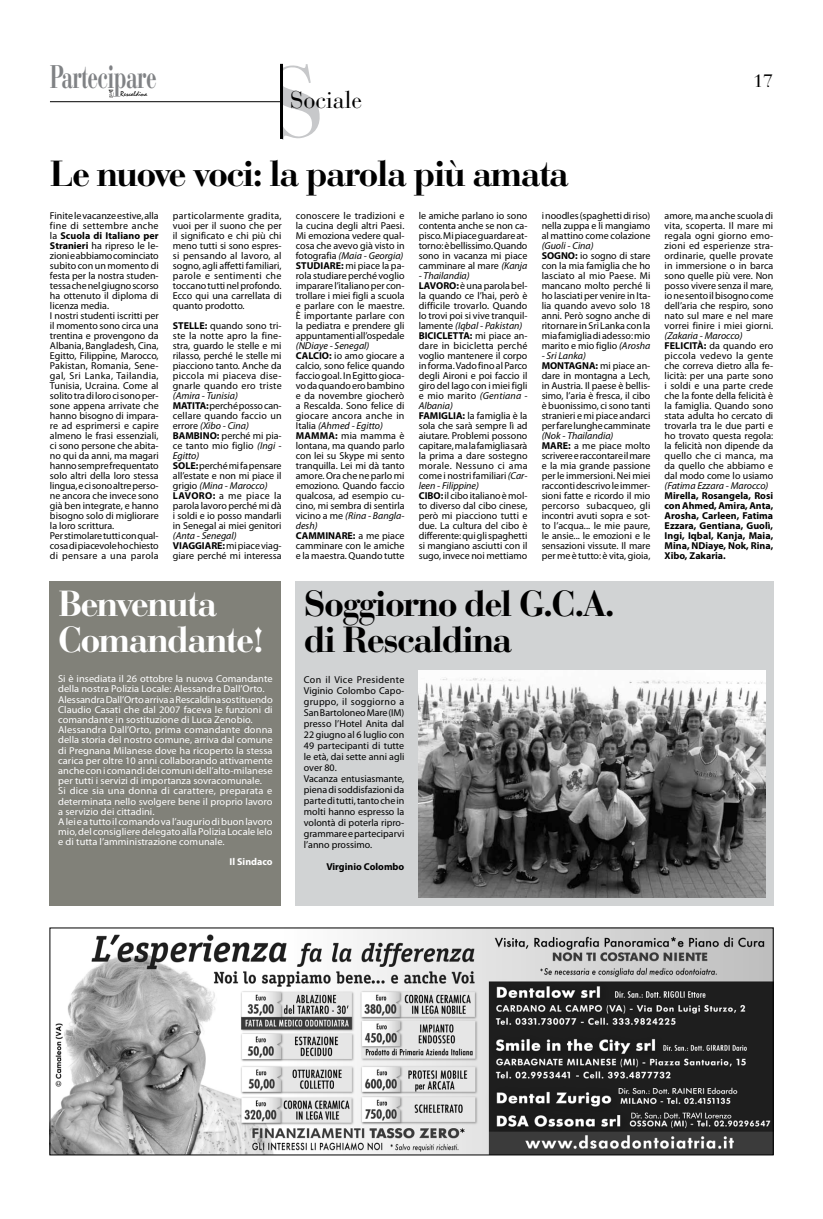
<style>
.page{position:relative;width:823px;height:1219px;background:#fff}
.page>*{position:absolute;margin:0;border:0;box-sizing:border-box;transform-origin:0 0}
.t1{font:700 36px/36px "Bauer Bodoni Std";letter-spacing:-.05em;color:#000}
.t2{font:700 36px/36px "Bauer Bodoni Std";letter-spacing:-.05em;color:#fff}
.t3{font:700 32.5px "Bauer Bodoni Std";letter-spacing:-.03em;color:#808285;scale:.65 1}
.t4{font:24px "Bauer Bodoni Std";color:#000}
.t5{font:18px "Bauer Bodoni Std";color:#000}
.t6{font:10px/10px "Myriad Pro";color:#000}
.t7{font:10px/10.2px "Myriad Pro";color:#fff;scale:1.04 1}
.t8{font:700 10px/10px "Myriad Pro";color:#000;text-align:justify}
.t9{font:italic 10px "Myriad Pro";color:#000}
.t10{font:700 10px "Myriad Pro";color:#fff}
.t11{font:6.9px "Mistral Std";color:#000}
.s1{font-weight:700}
.s2{font-style:italic}
</style>
<div class="page">
<svg style="left:109px;top:89px;width:5px;height:8px"></svg>
<hr style="left:50px;top:101px;width:231px;height:1px;background:#000">
<div style="left:50px;top:581px;width:231px;height:325px;background:#818179"></div>
<div style="left:295px;top:581px;width:478px;height:325px;background:#d1d3d4"></div>
<img style="left:418px;top:670px;width:346px;height:227px">
<img style="left:52px;top:930px;width:719px;height:223px">
<div style="left:50px;top:928px;width:723px;height:227px;border:1px solid #000"></div>
<svg style="left:269px;top:63px;width:14px;height:76px"></svg>
<h2 class="t3" style="left:50px;top:57px;width:165px">Partecipare</h2>
<p class="t11" style="left:120px;top:90px;width:28px">Rescaldina</p>
<h3 class="t4" style="left:290px;top:86px;width:73px">Sociale</h3>
<h3 class="t5" style="left:752px;top:70px;width:22px">17</h3>
<h1 class="t1" style="left:50px;top:156px;width:520px">Le nuove voci: la parola più amata</h1>
<p class="t6" style="left:50px;top:210px;width:110px">Finite le vacanze estive, alla fine di settembre anche la <span class="s1">Scuola di Italiano per<br>Stranieri</span> ha ripreso le le&shy;zioni e abbiamo cominciato subito con un momento di festa per la nostra studen&shy;tessa che nel giugno scorso ha ottenuto il diploma di licenza media.<br>I nostri studenti iscritti per il momento sono circa una trentina e provengono da<br>Albania, Bangladesh, Cina,<br>Egitto, Filippine, Marocco,<br>Pakistan, Romania, Sene&shy;gal, Sri Lanka, Tailandia,<br>Tunisia, Ucraina. Come al solito tra di loro ci sono per&shy;sone appena arrivate che hanno bisogno di impara&shy;re ad esprimersi e capire almeno le frasi essenziali, ci sono persone che abita&shy;no qui da anni, ma magari hanno sempre frequentato solo altri della loro stessa lingua, e ci sono altre perso&shy;ne ancora che invece sono già ben integrate, e hanno bisogno solo di migliorare la loro scrittura.<br>Per stimolare tutti con qual&shy;cosa di piacevole ho chiesto di pensare a una parola</p>
<p class="t6" style="left:173px;top:210px;width:110px;text-align:justify">particolarmente gradita, vuoi per il suono che per il significato e chi più chi meno tutti si sono espres&shy;si pensando al lavoro, al sogno, agli affetti familiari, parole e sentimenti che toccano tutti nel profondo.<br>Ecco qui una carrellata di quanto prodotto.</p>
<p class="t6" style="left:295px;top:210px;width:110px;text-align:justify">conoscere le tradizioni e la cucina degli altri Paesi.<br>Mi emoziona vedere qual&shy;cosa che avevo già visto in fotografia <span class="s2">(Maia - Georgia)<br></span><span class="s1">STUDIARE:</span> mi piace la pa&shy;rola studiare perché voglio imparare l’italiano per con&shy;trollare i miei figli a scuola e parlare con le maestre.<br>È importante parlare con la pediatra e prendere gli appuntamenti all’ospedale</p>
<p class="t6" style="left:295px;top:340px;width:110px"><span class="s2">(NDiaye - Senegal)<br></span><span class="s1">CALCIO:</span> io amo giocare a calcio, sono felice quando faccio goal. In Egitto gioca&shy;vo da quando ero bambino e da novembre giocherò a Rescalda. Sono felice di giocare ancora anche in<br>Italia <span class="s2">(Ahmed - Egitto)<br></span><span class="s1">MAMMA:</span> mia mamma è lontana, ma quando parlo con lei su Skype mi sento tranquilla. Lei mi dà tanto amore. Ora che ne parlo mi emoziono. Quando faccio qualcosa, ad esempio cu&shy;cino, mi sembra di sentirla vicino a me <span class="s2">(Rina - Bangla&shy;desh)<br></span><span class="s1">CAMMINARE:</span> a me piace camminare con le amiche e la maestra. Quando tutte</p>
<p class="t6" style="left:418px;top:210px;width:110px;text-align:justify">le amiche parlano io sono contenta anche se non ca&shy;pisco. Mi piace guardare at&shy;torno: è bellissimo. Quando sono in vacanza mi piace camminare al mare <span class="s2">(Kanja</span></p>
<p class="t6" style="left:418px;top:270px;width:110px"><span class="s2">- Thailandia)<br></span><span class="s1">LAVORO:</span> è una parola bel&shy;la quando ce l’hai, però è difficile trovarlo. Quando lo trovi poi si vive tranquil&shy;lamente <span class="s2">(Iqbal - Pakistan)<br></span><span class="s1">BICICLETTA:</span> mi piace an&shy;dare in bicicletta perché voglio mantenere il corpo in forma. Vado fino al Parco degli Aironi e poi faccio il giro del lago con i miei figli e mio marito <span class="s2">(Gentiana -<br>Albania)<br></span><span class="s1">FAMIGLIA:</span> la famiglia è la sola che sarà sempre lì ad aiutare. Problemi possono capitare, ma la famiglia sarà la prima a dare sostegno morale. Nessuno ci ama come i nostri familiari <span class="s2">(Car&shy;leen - Filippine)<br></span><span class="s1">CIBO:</span> il cibo italiano è mol&shy;to diverso dal cibo cinese, però mi piacciono tutti e due. La cultura del cibo è differente: qui gli spaghetti si mangiano asciutti con il sugo, invece noi mettiamo</p>
<p class="t6" style="left:541px;top:210px;width:110px;text-align:justify">i noodles (spaghetti di riso) nella zuppa e li mangiamo al mattino come colazione</p>
<p class="t6" style="left:541px;top:240px;width:110px"><span class="s2">(Guoli - Cina)<br></span><span class="s1">SOGNO:</span> io sogno di stare con la mia famiglia che ho lasciato al mio Paese. Mi mancano molto perché li ho lasciati per venire in Ita&shy;lia quando avevo solo 18 anni. Però sogno anche di ritornare in Sri Lanka con la mia famiglia di adesso: mio marito e mio figlio <span class="s2">(Arosha</span></p>
<p class="t6" style="left:541px;top:350px;width:110px"><span class="s2">- Sri Lanka)<br></span><span class="s1">MONTAGNA:</span> mi piace an&shy;dare in montagna a Lech, in Austria. Il paese è bellis&shy;simo, l’aria è fresca, il cibo è buonissimo, ci sono tanti stranieri e mi piace andarci per fare lunghe camminate</p>
<p class="t6" style="left:541px;top:430px;width:110px"><span class="s2">(Nok - Thailandia)<br></span><span class="s1">MARE:</span> a me piace molto scrivere e raccontare il mare e la mia grande passione per le immersioni. Nei miei racconti descrivo le immer&shy;sioni fatte e ricordo il mio percorso subacqueo, gli incontri avuti sopra e sot&shy;to l’acqua... le mie paure, le ansie... le emozioni e le sensazioni vissute. Il mare per me è tutto: è vita, gioia,</p>
<p class="t6" style="left:173px;top:320px;width:110px;text-align:justify"><span class="s1">STELLE:</span> quando sono tri&shy;ste la notte apro la fine&shy;stra, guardo le stelle e mi rilasso, perché le stelle mi piacciono tanto. Anche da piccola mi piaceva dise&shy;gnarle quando ero triste</p>
<p class="t6" style="left:173px;top:390px;width:110px"><span class="s2">(Amira - Tunisia)<br></span><span class="s1">MATITA:</span> perché posso can&shy;cellare quando faccio un errore <span class="s2">(Xibo - Cina)<br></span><span class="s1">BAMBINO:</span> perché mi pia&shy;ce tanto mio figlio <span class="s2">(Ingi -<br>Egitto)<br></span><span class="s1">SOLE:</span> perché mi fa pensare all’estate e non mi piace il grigio <span class="s2">(Mina - Marocco)<br></span><span class="s1">LAVORO:</span> a me piace la parola lavoro perché mi dà i soldi e io posso mandarli in Senegal ai miei genitori</p>
<p class="t6" style="left:173px;top:530px;width:110px"><span class="s2">(Anta - Senegal)<br></span><span class="s1">VIAGGIARE:</span> mi piace viag&shy;giare perché mi interessa</p>
<h1 class="t2" style="left:58px;top:586px;width:208px">Benvenuta<br>Comandante!</h1>
<p class="t7" style="left:58px;top:674px;width:208px">Si è insediata il 26 ottobre la nuova Comandante della nostra Polizia Locale: Alessandra Dall’Orto.<br>Alessandra Dall’Orto arriva a Rescaldina sostituendo Claudio Casati che dal 2007 faceva le funzioni di comandante in sostituzione di Luca Zenobio.<br>Alessandra Dall’Orto, prima comandante donna della storia del nostro comune, arriva dal comune di Pregnana Milanese dove ha ricoperto la stessa carica per oltre 10 anni collaborando attivamente anche con i comandi dei comuni dell’alto-milanese per tutti i servizi di importanza sovracomunale.<br>Si dice sia una donna di carattere, preparata e determinata nello svolgere bene il proprio lavoro a servizio dei cittadini.<br>A lei e a tutto il comando va l’augurio di buon lavoro mio, del consigliere delegato alla Polizia Locale Ielo e di tutta l’amministrazione comunale.</p>
<p class="t10" style="left:229px;top:856px;width:45px">Il Sindaco</p>
<h1 class="t1" style="left:304px;top:586px;width:312px">Soggiorno del G.C.A. di Rescaldina</h1>
<p class="t6" style="left:304px;top:674px;width:102px;line-height:11px">Con il Vice Presidente<br>Viginio Colombo Capo&shy;gruppo, il soggiorno a<br>San Bartoloneo Mare (IM) presso l’Hotel Anita dal<br>22 giugno al 6 luglio con<br>49 partecipanti di tutte le età, dai sette anni agli over 80.<br>Vacanza entusiasmante, piena di soddisfazioni da parte di tutti, tanto che in molti hanno espresso la volontà di poterla ripro&shy;grammare e parteciparvi l’anno prossimo.</p>
<p class="t8" style="left:326px;top:862px;width:79px">Virginio Colombo</p>
<p class="t6" style="left:664px;top:210px;width:110px;text-align:justify">amore, ma anche scuola di vita, scoperta. Il mare mi regala ogni giorno emo&shy;zioni ed esperienze stra&shy;ordinarie, quelle provate in immersione o in barca sono quelle più vere. Non posso vivere senza il mare, io ne sento il bisogno come dell’aria che respiro, sono nato sul mare e nel mare vorrei finire i miei giorni.</p>
<p class="t6" style="left:664px;top:330px;width:110px"><span class="s2">(Zakaria - Marocco)<br></span><span class="s1">FELICITÀ:</span> da quando ero piccola vedevo la gente che correva dietro alla fe&shy;licità: per una parte sono i soldi e una parte crede che la fonte della felicità è la famiglia. Quando sono stata adulta ho cercato di trovarla tra le due parti e ho trovato questa regola: la felicità non dipende da quello che ci manca, ma da quello che abbiamo e dal modo come lo usiamo</p>
<p class="t9" style="left:664px;top:480px;width:105px">(Fatima Ezzara - Marocco)</p>
<p class="t8" style="left:664px;top:490px;width:110px">Mirella, Rosangela, Rosi con Ahmed, Amira, Anta, Arosha, Carleen, Fatima Ezzara, Gentiana, Guolì, Ingi, Iqbal, Kanja, Maia, Mina, NDiaye, Nok, Rina, Xibo, Zakaria.</p>
</div>
